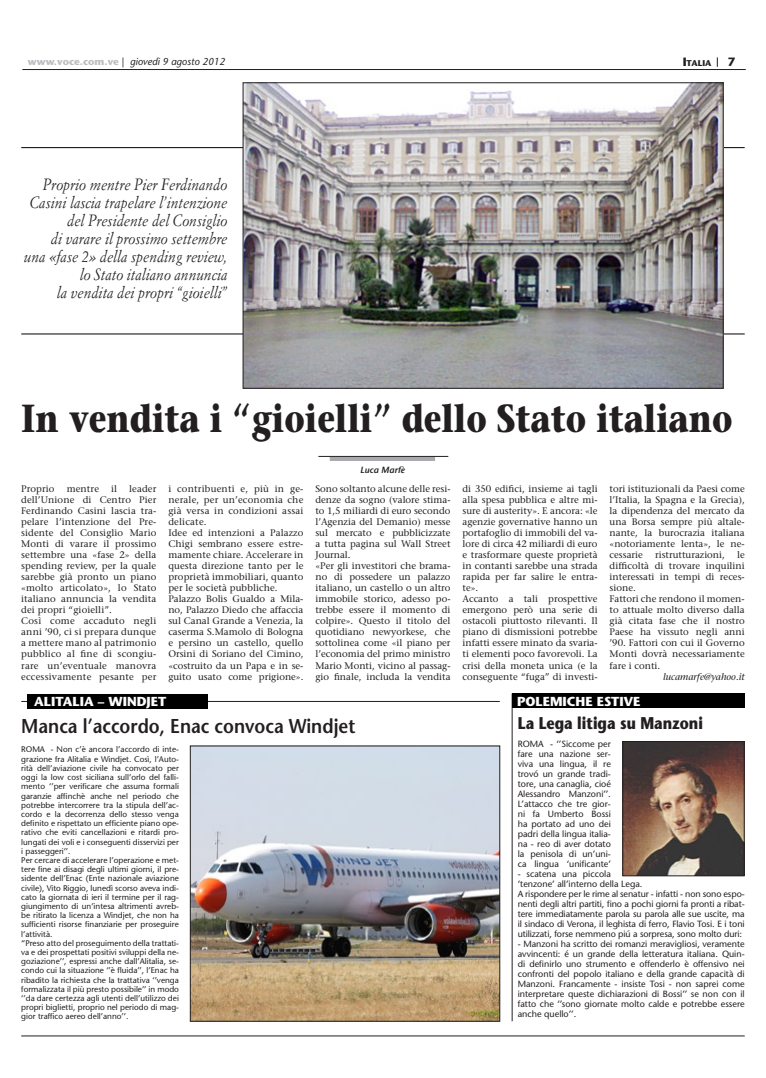
<style>
.page{position:relative;width:766px;height:1078px;background:#fff}
.page>*{position:absolute;margin:0;border:0;box-sizing:border-box;transform-origin:0 0}
.t1{font:700 39px "Stone Serif";color:#231f20;scale:.81 1}
.t2{font:600 20px "Stone Sans";color:#231f20;scale:.9 1}
.t3{font:700 17px "Stone Sans";color:#231f20;scale:.84 1}
.t4{font:italic 16px "Simoncini Garamond";color:#231f20;scale:.9 1}
.t5{font:700 13px "Stone Sans";color:#fff}
.t6{font:700 12px "Stone Sans";color:#231f20}
.t7{font:italic 10px "Stone Sans";color:#231f20}
.t8{font:9.5px/11px "Stone Serif";color:#231f20;text-align:justify}
.t9{font:italic 9.5px "Stone Serif";color:#231f20}
.t10{font:9px/10px "Stone Sans";color:#231f20;text-align:justify}
.t11{font:italic 600 9px "Stone Sans";color:#231f20}
.t12{font:700 8.4px "Stone Sans";color:#231f20}
.t13{font:8.2px/9.2px "Stone Sans";color:#231f20;text-align:justify}
.s1{font-weight:700;font-style:normal;color:#bcbdc0}
.s2{font-style:normal}
.s3{font-size:12px}
</style>
<div class="page">
<hr style="left:21px;top:1035px;width:723px;height:1px;background:#231f20">
<hr style="left:21px;top:147px;width:723px;height:1px;background:#000">
<hr style="left:21px;top:333px;width:723px;height:1px;background:#000">
<hr style="left:22px;top:69px;width:723px;height:1px;background:#231f20">
<hr style="left:511px;top:693px;width:1px;height:327px;background:#231f20">
<div style="left:511px;top:693px;width:233px;height:14px;background:#000"></div>
<hr style="left:329px;top:457px;width:106px;height:4px;background:#a8a9ad">
<hr style="left:318px;top:456px;width:130px;height:1px;background:#231f20">
<hr style="left:21px;top:700px;width:478px;height:1px;background:#231f20">
<div style="left:27px;top:693px;width:180px;height:15px;background:#000"></div>
<img style="left:244px;top:84px;width:477px;height:302px">
<div style="left:242px;top:82px;width:481px;height:306px;border:1px solid #231f20"></div>
<img style="left:192px;top:747px;width:306px;height:272px">
<div style="left:190px;top:745px;width:310px;height:276px;border:1px solid #231f20"></div>
<img style="left:624px;top:742px;width:118px;height:132px">
<div style="left:622px;top:740px;width:122px;height:136px;border:1px solid #231f20"></div>
<p class="t7" style="left:28px;top:55px;width:199px"><span class="s1">www.voce.com.ve</span> <span class="s2">|</span> giovedì 9 agosto 2012</p>
<p class="t12" style="left:682px;top:58px;width:30px"><span class="s3">I</span>talia</p>
<p class="t6" style="left:727px;top:55px;width:9px">7</p>
<p class="t4" style="left:43px;top:175px;width:206px">Proprio mentre Pier Ferdinando</p>
<p class="t4" style="left:30px;top:193px;width:221px">Casini lascia trapelare l’intenzione</p>
<p class="t4" style="left:67px;top:211px;width:179px">del Presidente del Consiglio</p>
<p class="t4" style="left:51px;top:229px;width:197px">di varare il prossimo settembre</p>
<p class="t4" style="left:24px;top:247px;width:227px">una «fase 2» della spending review,</p>
<p class="t4" style="left:80px;top:265px;width:165px">lo Stato italiano annuncia</p>
<p class="t4" style="left:57px;top:283px;width:191px">la vendita dei propri “gioielli”</p>
<p class="t1" style="left:21px;top:394px;width:879px">In vendita i “gioielli” dello Stato italiano</p>
<p class="t8" style="left:21px;top:483px;width:136px;text-indent:108px">leader dell’Unione di Centro Pier Ferdinando Casini lascia tra&shy;pelare l’intenzione del Pre&shy;sidente del Consiglio Mario Monti di varare il prossimo settembre una «fase 2» della spending review, per la quale sarebbe già pronto un piano «molto articolato», lo Stato italiano annuncia la vendita dei propri “gioielli”.</p>
<p class="t8" style="left:21px;top:615px;width:136px">Così come accaduto negli anni ’90, ci si prepara dunque a mettere mano al patrimonio pubblico al fine di scongiu&shy;rare un’eventuale manovra eccessivamente pesante per</p>
<p class="t8" style="left:21px;top:483px;width:35px">Proprio</p>
<p class="t8" style="left:67px;top:483px;width:34px">mentre</p>
<p class="t8" style="left:111px;top:483px;width:7px">il</p>
<p class="t8" style="left:168px;top:483px;width:136px">i contribuenti e, più in ge&shy;nerale, per un’economia che già versa in condizioni assai delicate.</p>
<p class="t8" style="left:168px;top:527px;width:136px">Idee ed intenzioni a Palazzo Chigi sembrano essere estre&shy;mamente chiare. Accelerare in questa direzione tanto per le proprietà immobiliari, quanto per le società pubbliche.</p>
<p class="t8" style="left:168px;top:593px;width:136px">Palazzo Bolis Gualdo a Mila&shy;no, Palazzo Diedo che affaccia sul Canal Grande a Venezia, la caserma S.Mamolo di Bologna e persino un castello, quello Orsini di Soriano del Cimino, «costruito da un Papa e in se&shy;guito usato come prigione».</p>
<p class="t11" style="left:360px;top:464px;width:46px">Luca Marfè</p>
<p class="t8" style="left:315px;top:483px;width:136px">Sono soltanto alcune delle resi&shy;denze da sogno (valore stima&shy;to 1,5 miliardi di euro secondo l’Agenzia del Demanio) messe sul mercato e pubblicizzate a tutta pagina sul Wall Street Journal.</p>
<p class="t8" style="left:315px;top:560px;width:136px">«Per gli investitori che brama&shy;no di possedere un palazzo italiano, un castello o un altro immobile storico, adesso po&shy;trebbe essere il momento di colpire». Questo il titolo del quotidiano newyorkese, che sottolinea come «il piano per l’economia del primo ministro Mario Monti, vicino al passag&shy;gio finale, includa la vendita</p>
<p class="t5" style="left:34px;top:694px;width:133px">ALITALIA – WINDJET</p>
<p class="t2" style="left:21px;top:714px;width:372px">Manca l’accordo, Enac convoca Windjet</p>
<p class="t13" style="left:21px;top:744px;width:159px">ROMA - Non c’è ancora l’accordo di inte&shy;grazione fra Alitalia e Windjet. Così, l’Auto&shy;rità dell’aviazione civile ha convocato per oggi la low cost siciliana sull’orlo del falli&shy;mento ‘’per verificare che assuma formali garanzie affinchè anche nel periodo che potrebbe intercorrere tra la stipula dell’ac&shy;cordo e la decorrenza dello stesso venga definito e rispettato un efficiente piano ope&shy;rativo che eviti cancellazioni e ritardi pro&shy;lungati dei voli e i conseguenti disservizi per i passeggeri’’.</p>
<p class="t13" style="left:21px;top:855px;width:159px">Per cercare di accelerare l’operazione e met&shy;tere fine ai disagi degli ultimi giorni, il pre&shy;sidente dell’Enac (Ente nazionale aviazione civile), Vito Riggio, lunedì scorso aveva indi&shy;cato la giornata di ieri il termine per il rag&shy;giungimento di un’intesa altrimenti avreb&shy;be ritirato la licenza a Windjet, che non ha sufficienti risorse finanziarie per proseguire l’attività.</p>
<p class="t13" style="left:21px;top:938px;width:159px">“Preso atto del proseguimento della trattati&shy;va e dei prospettati positivi sviluppi della ne&shy;goziazione’’, espressi anche dall’Alitalia, se&shy;condo cui la situazione ‘’è fluida’’, l’Enac ha ribadito la richiesta che la trattativa ‘’venga formalizzata il più presto possibile’’ in modo ‘’da dare certezza agli utenti dell’utilizzo dei propri biglietti, proprio nel periodo di mag&shy;gior traffico aereo dell’anno’’.</p>
<p class="t8" style="left:462px;top:483px;width:136px">di 350 edifici, insieme ai tagli alla spesa pubblica e altre mi&shy;sure di austerity». E ancora: «le agenzie governative hanno un portafoglio di immobili del va&shy;lore di circa 42 miliardi di euro e trasformare queste proprietà in contanti sarebbe una strada rapida per far salire le entra&shy;te».</p>
<p class="t8" style="left:462px;top:593px;width:136px">Accanto a tali prospettive emergono però una serie di ostacoli piuttosto rilevanti. Il piano di dismissioni potrebbe infatti essere minato da svaria&shy;ti elementi poco favorevoli. La crisi della moneta unica (e la conseguente “fuga” di investi-</p>
<p class="t8" style="left:609px;top:483px;width:136px">tori istituzionali da Paesi come l’Italia, la Spagna e la Grecia), la dipendenza del mercato da una Borsa sempre più altale&shy;nante, la burocrazia italiana «notoriamente lenta», le ne&shy;cessarie</p>
<p class="t8" style="left:609px;top:549px;width:136px;text-indent:127px">le difficoltà di trovare inquilini interessati in tempi di reces&shy;sione.</p>
<p class="t8" style="left:609px;top:593px;width:136px">Fattori che rendono il momen&shy;to attuale molto diverso dalla già citata fase che il nostro Paese ha vissuto negli anni ’90. Fattori con cui il Governo Monti dovrà necessariamente fare i conti.</p>
<p class="t9" style="left:663px;top:670px;width:83px">lucamarfe@yahoo.it</p>
<p class="t5" style="left:517px;top:693px;width:125px">POLEMICHE ESTIVE</p>
<p class="t10" style="left:517px;top:738px;width:95px">ROMA - ‘’Siccome per fare una nazione ser&shy;viva una lingua, il re trovó un grande tradi&shy;tore, una canaglia, cioé Alessandro Manzoni’’.<br>L’attacco che tre gior&shy;ni fa Umberto Bossi ha portato ad uno dei padri della lingua italia&shy;na - reo di aver dotato la penisola di un’uni&shy;ca lingua ‘unificante’</p>
<p class="t10" style="left:517px;top:868px;width:126px">- scatena una piccola ‘tenzone’ all’interno della Lega.</p>
<p class="t10" style="left:517px;top:888px;width:228px">A rispondere per le rime al senatur - infatti - non sono espo&shy;nenti degli altri partiti, fino a pochi giorni fa pronti a ribat&shy;tere immediatamente parola su parola alle sue uscite, ma il sindaco di Verona, il leghista di ferro, Flavio Tosi. E i toni utilizzati, forse nemmeno piú a sorpresa, sono molto duri:</p>
<p class="t10" style="left:517px;top:938px;width:228px">- Manzoni ha scritto dei romanzi meravigliosi, veramente avvincenti: é un grande della letteratura italiana. Quin&shy;di definirlo uno strumento e offenderlo è offensivo nei confronti del popolo italiano e della grande capacità di Manzoni. Francamente - insiste Tosi - non saprei come interpretare queste dichiarazioni di Bossi’’ se non con il fatto che ‘’sono giornate molto calde e potrebbe essere anche quello’’.</p>
<p class="t8" style="left:655px;top:549px;width:71px">ristrutturazioni,</p>
<p class="t3" style="left:517px;top:712px;width:222px">La Lega litiga su Manzoni</p>
</div>
